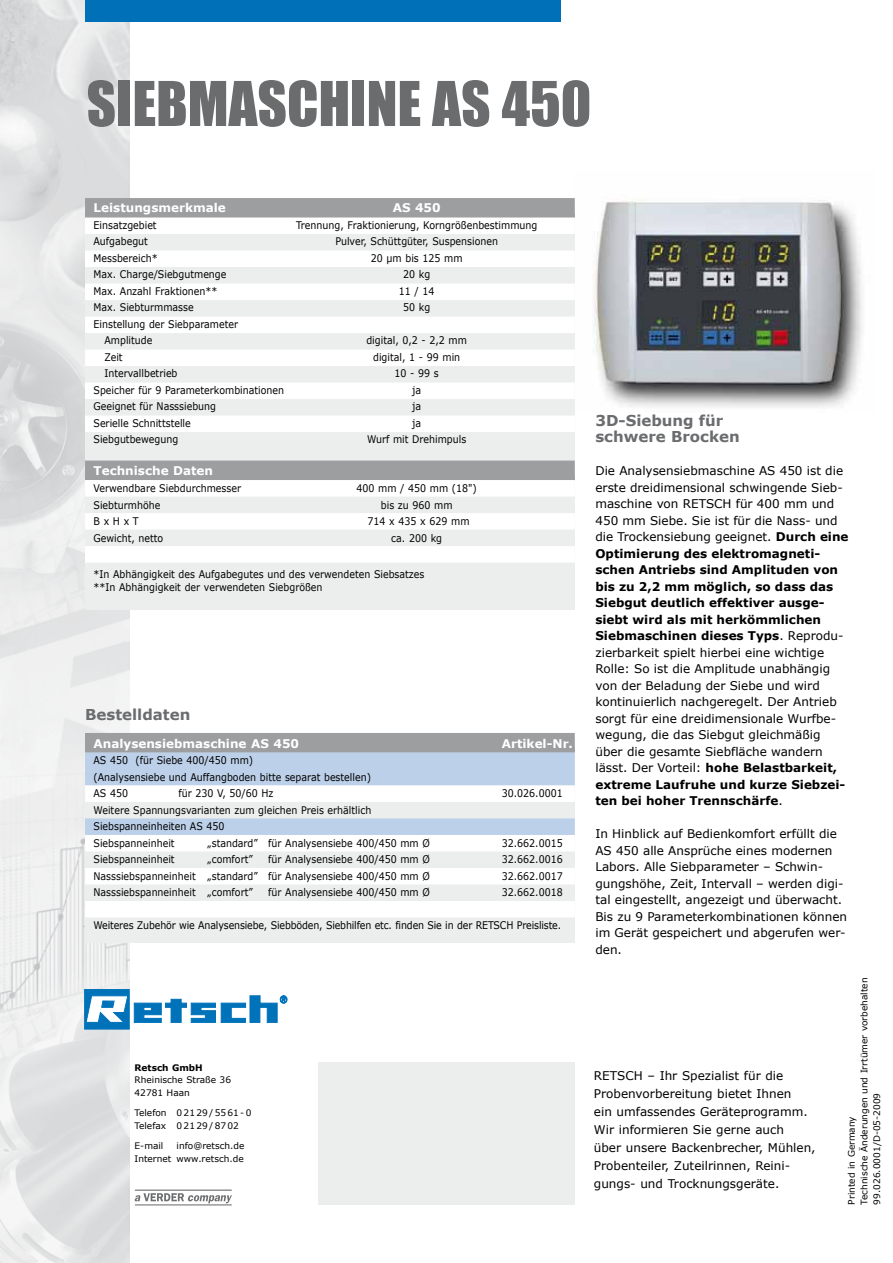
<style>
.page{position:relative;width:893px;height:1263px;background:#fff}
.page>*{position:absolute;margin:0;border:0;box-sizing:border-box;transform-origin:0 0}
.t1{font:57px "Impact";color:#6b6c6e}
.t2{font:700 15px/16.5px "Verdana";color:#6b6c6e}
.t3{font:12px/16.5px "Verdana";color:#000}
.t4{font:700 12px "Verdana";color:#fff}
.t5{font:10.5px/16.5px "Verdana";color:#000;scale:.9 1}
.t6{font:9px/12.8px "Verdana";color:#000}
.t7{font:700 9px "Verdana";color:#000}
.s1{font-weight:700}
</style>
<div class="page">
<img style="left:593px;top:200px;width:269px;height:207px">
<img style="left:0;top:0;width:130px;height:1263px">
<div style="left:85px;top:0;width:476px;height:21px;background:#0070b8"></div>
<div style="left:85px;top:739px;width:490px;height:204px;background:#eceded"></div>
<div style="left:85px;top:733px;width:490px;height:19px;background:#9c9e9f"></div>
<div style="left:85px;top:752px;width:490px;height:17px;background:#bdd0e9"></div>
<div style="left:85px;top:769px;width:490px;height:16px;background:#bdd0e9"></div>
<div style="left:85px;top:785px;width:490px;height:17px;background:#fff"></div>
<div style="left:85px;top:818px;width:490px;height:17px;background:#bdd0e9"></div>
<div style="left:85px;top:835px;width:490px;height:16px;background:#fff"></div>
<div style="left:85px;top:868px;width:490px;height:16px;background:#fff"></div>
<div style="left:85px;top:901px;width:490px;height:16px;background:#fff"></div>
<hr style="left:135px;top:1189px;width:97px;height:1px;background:#6b6c6e">
<svg style="left:135px;top:1193px;width:97px;height:10px"></svg>
<hr style="left:135px;top:1204px;width:97px;height:1px;background:#6b6c6e">
<div style="left:318px;top:1062px;width:257px;height:142px;background:#eceded"></div>
<svg style="left:85px;top:989px;width:202px;height:40px"></svg>
<div style="left:85px;top:204px;width:490px;height:405px;background:#eceded"></div>
<div style="left:85px;top:198px;width:490px;height:20px;background:#9c9e9f"></div>
<div style="left:85px;top:218px;width:490px;height:16px;background:#fff"></div>
<div style="left:85px;top:251px;width:490px;height:16px;background:#fff"></div>
<div style="left:85px;top:284px;width:490px;height:16px;background:#fff"></div>
<div style="left:85px;top:317px;width:490px;height:16px;background:#fff"></div>
<div style="left:85px;top:350px;width:490px;height:16px;background:#fff"></div>
<div style="left:85px;top:383px;width:490px;height:16px;background:#fff"></div>
<div style="left:85px;top:416px;width:490px;height:16px;background:#fff"></div>
<div style="left:85px;top:461px;width:490px;height:19px;background:#9c9e9f"></div>
<div style="left:85px;top:480px;width:490px;height:17px;background:#fff"></div>
<div style="left:85px;top:513px;width:490px;height:17px;background:#fff"></div>
<div style="left:85px;top:546px;width:490px;height:17px;background:#fff"></div>
<h1 class="t1" style="left:87px;top:59px;width:506px">SIEBMASCHINE AS 450</h1>
<p class="t4" style="left:94px;top:200px;width:134px">Leistungsmerkmale</p>
<p class="t4" style="left:393px;top:200px;width:49px">AS 450</p>
<p class="t5" style="left:94px;top:217px;width:72px">Einsatzgebiet</p>
<p class="t5" style="left:296px;top:217px;width:270px">Trennung, Fraktionierung, Korngrößenbestimmung</p>
<p class="t5" style="left:94px;top:234px;width:62px">Aufgabegut</p>
<p class="t5" style="left:335px;top:234px;width:182px">Pulver, Schüttgüter, Suspensionen</p>
<p class="t5" style="left:94px;top:250px;width:73px">Messbereich*</p>
<p class="t5" style="left:371px;top:250px;width:103px">20 µm bis 125 mm</p>
<p class="t5" style="left:94px;top:267px;width:149px">Max. Charge/Siebgutmenge</p>
<p class="t5" style="left:403px;top:267px;width:32px">20 kg</p>
<p class="t5" style="left:94px;top:283px;width:139px">Max. Anzahl Fraktionen**</p>
<p class="t5" style="left:399px;top:283px;width:41px">11 / 14</p>
<p class="t5" style="left:94px;top:300px;width:113px">Max. Siebturmmasse</p>
<p class="t5" style="left:403px;top:300px;width:32px">50 kg</p>
<p class="t5" style="left:105px;top:316px;width:150px;text-indent:-11px">Einstellung der Siebparameter<br>Amplitude</p>
<p class="t5" style="left:366px;top:333px;width:113px">digital, 0,2 - 2,2 mm</p>
<p class="t5" style="left:105px;top:349px;width:22px">Zeit</p>
<p class="t5" style="left:373px;top:349px;width:98px">digital, 1 - 99 min</p>
<p class="t5" style="left:105px;top:366px;width:83px">Intervallbetrieb</p>
<p class="t5" style="left:395px;top:366px;width:51px">10 - 99 s</p>
<p class="t5" style="left:94px;top:382px;width:213px">Speicher für 9 Parameterkombinationen</p>
<p class="t5" style="left:412px;top:382px;width:11px">ja</p>
<p class="t5" style="left:94px;top:399px;width:138px">Geeignet für Nasssiebung</p>
<p class="t5" style="left:412px;top:399px;width:11px">ja</p>
<p class="t5" style="left:94px;top:415px;width:110px">Serielle Schnittstelle</p>
<p class="t5" style="left:412px;top:415px;width:11px">ja</p>
<p class="t5" style="left:94px;top:432px;width:96px">Siebgutbewegung</p>
<p class="t5" style="left:367px;top:432px;width:112px">Wurf mit Drehimpuls</p>
<p class="t4" style="left:94px;top:463px;width:121px">Technische Daten</p>
<p class="t5" style="left:94px;top:480px;width:165px">Verwendbare Siebdurchmesser</p>
<p class="t5" style="left:357px;top:480px;width:135px">400 mm / 450 mm (18")</p>
<p class="t5" style="left:94px;top:497px;width:76px">Siebturmhöhe</p>
<p class="t5" style="left:381px;top:497px;width:81px">bis zu 960 mm</p>
<p class="t5" style="left:94px;top:513px;width:52px">B x H x T</p>
<p class="t5" style="left:368px;top:513px;width:115px">714 x 435 x 629 mm</p>
<p class="t5" style="left:94px;top:530px;width:79px">Gewicht, netto</p>
<p class="t5" style="left:391px;top:530px;width:58px">ca. 200 kg</p>
<p class="t5" style="left:94px;top:567px;width:369px;line-height:13.5px">*In Abhängigkeit des Aufgabegutes und des verwendeten Siebsatzes **In Abhängigkeit der verwendeten Siebgrößen</p>
<h2 class="t2" style="left:85px;top:706px;width:107px">Bestelldaten</h2>
<p class="t4" style="left:94px;top:736px;width:220px">Analysensiebmaschine AS 450 A</p>
<p class="t4" style="left:511px;top:736px;width:63px">rtikel-Nr.</p>
<p class="t5" style="left:94px;top:752px;width:310px">AS 450 (für Siebe 400/450 mm)<br>(Analysensiebe und Auffangboden bitte separat bestellen)<br>AS 450</p>
<p class="t5" style="left:179px;top:785px;width:107px">für 230 V, 50/60 Hz</p>
<p class="t5" style="left:502px;top:785px;width:69px">30.026.0001</p>
<p class="t5" style="left:94px;top:802px;width:310px">Weitere Spannungsvarianten zum gleichen Preis erhältlich<br>Siebspanneinheiten AS 450<br>Siebspanneinheit</p>
<p class="t5" style="left:207px;top:835px;width:249px">„standard” für Analysensiebe 400/450 mm Ø</p>
<p class="t5" style="left:502px;top:835px;width:69px">32.662.0015</p>
<p class="t5" style="left:94px;top:851px;width:92px">Siebspanneinheit</p>
<p class="t5" style="left:207px;top:851px;width:52px">„comfort”</p>
<p class="t5" style="left:268px;top:851px;width:181px">für Analysensiebe 400/450 mm Ø</p>
<p class="t5" style="left:502px;top:851px;width:69px">32.662.0016</p>
<p class="t5" style="left:94px;top:868px;width:375px">Nasssiebspanneinheit „standard” für Analysensiebe 400/450 mm Ø</p>
<p class="t5" style="left:502px;top:868px;width:69px">32.662.0017</p>
<p class="t5" style="left:94px;top:884px;width:178px">Nasssiebspanneinheit „comfort”</p>
<p class="t5" style="left:268px;top:884px;width:181px">für Analysensiebe 400/450 mm Ø</p>
<p class="t5" style="left:502px;top:884px;width:69px">32.662.0018</p>
<p class="t5" style="left:94px;top:917px;width:521px">Weiteres Zubehör wie Analysensiebe, Siebböden, Siebhilfen etc. finden Sie in der RETSCH Preisliste.</p>
<p class="t7" style="left:135px;top:1061px;width:68px">Retsch GmbH</p>
<p class="t6" style="left:135px;top:1074px;width:98px">Rheinische Straße 36<br>42781 Haan</p>
<p class="t6" style="left:135px;top:1107px;width:118px">Telefon 02129 /5561 -0<br>Telefax 02129 /8702</p>
<p class="t6" style="left:135px;top:1140px;width:30px">E-mail</p>
<p class="t6" style="left:135px;top:1140px;width:111px;text-align:right">info@retsch.de<br>Internet www.retsch.de</p>
<h2 class="t2" style="left:595px;top:412px;width:146px">3D-Siebung für schwere Brocken</h2>
<p class="t3" style="left:595px;top:463px;width:255px">Die Analysensiebmaschine AS 450 ist die erste dreidimensional schwingende Sieb&shy;maschine von RETSCH für 400 mm und 450 mm Siebe. Sie ist für die Nass- und die Trockensiebung geeignet. <span class="s1">Durch eine Optimierung des elektromagneti&shy;schen Antriebs sind Amplituden von bis zu 2,2 mm möglich, so dass das Siebgut deutlich effektiver ausge&shy;siebt wird als mit herkömmlichen Siebmaschinen dieses Typs</span>. Reprodu&shy;zierbarkeit spielt hierbei eine wichtige Rolle: So ist die Amplitude unabhängig von der Beladung der Siebe und wird kontinuierlich nachgeregelt. Der Antrieb sorgt für eine dreidimensionale Wurfbe&shy;wegung, die das Siebgut gleichmäßig über die gesamte Siebfläche wandern lässt. Der Vorteil: <span class="s1">hohe Belastbarkeit, extreme Laufruhe und kurze Siebzei&shy;ten bei hoher Trennschärfe</span>.</p>
<p class="t3" style="left:595px;top:826px;width:253px">In Hinblick auf Bedienkomfort erfüllt die AS 450 alle Ansprüche eines modernen Labors. Alle Siebparameter – Schwin&shy;gungshöhe, Zeit, Intervall – werden digi&shy;tal eingestellt, angezeigt und überwacht.<br>Bis zu 9 Parameterkombinationen können im Gerät gespeichert und abgerufen wer&shy;den.</p>
<p class="t3" style="left:594px;top:1067px;width:223px;line-height:18px">RETSCH – Ihr Spezialist für die Probenvorbereitung bietet Ihnen<br>ein umfassendes Geräteprogramm.<br>Wir informieren Sie gerne auch<br>über unsere Backenbrecher, Mühlen, Probenteiler, Zuteilrinnen, Reini&shy;gungs- und Trocknungsgeräte.</p>
<p class="t6" style="left:845px;top:1204px;width:228px;rotate:-90deg">Printed in Germany<br>Technische Änderungen und Irrtümer vorbehalten<br>99.026.0001/D-05-2009</p>
</div>
